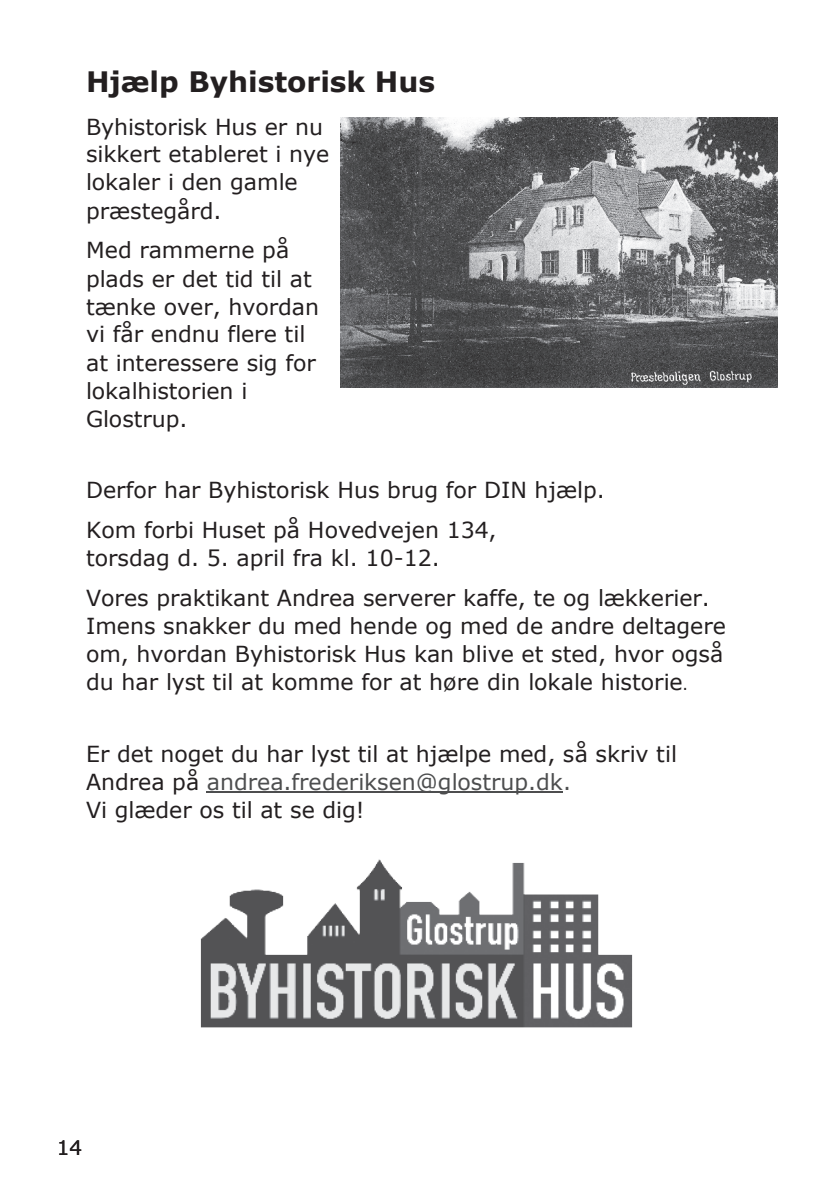
<style>
.page{position:relative;width:840px;height:1191px;background:#fff}
.page>*{position:absolute;margin:0;border:0;box-sizing:border-box;transform-origin:0 0}
.t1{font:700 28.2px "Verdana";color:#231f20}
.t2{font:22.2px "Verdana";color:#231f20}
.t3{font:22px/28px "Verdana";color:#231f20}
.t4{font:20px "Verdana";color:#231f20}
.s1{font-size:15.2px}
.s2{color:#4d4e4f}
</style>
<div class="page">
<hr style="left:207px;top:791px;width:355px;height:1px;background:#4d4e4f">
<img style="left:340px;top:118px;width:437px;height:270px">
<img style="left:200px;top:859px;width:433px;height:169px">
<p class="t1" style="left:86px;top:62px;width:350px">Hjælp Byhistorisk Hus</p>
<p class="t3" style="left:86px;top:112px;width:244px">Byhistorisk Hus er nu sikkert etableret i nye lokaler i den gamle præstegård.</p>
<p class="t3" style="left:86px;top:236px;width:234px">Med rammerne på plads er det tid til at tænke over, hvordan</p>
<p class="t2" style="left:86px;top:319px;width:221px">vi får endnu flere til</p>
<p class="t3" style="left:86px;top:348px;width:231px">at interessere sig for lokalhistorien i<br>Glostrup.</p>
<p class="t3" style="left:86px;top:470px;width:520px;line-height:40px">Derfor har Byhistorisk Hus brug for DIN hjælp.<br>Kom forbi Huset på Hovedvejen 134,</p>
<p class="t3" style="left:86px;top:544px;width:355px">torsdag d. 5. april fra kl. 10-12.</p>
<p class="t2" style="left:86px;top:583px;width:625px">Vores praktikant Andrea serverer kaffe, te og lækkerier.</p>
<p class="t3" style="left:86px;top:612px;width:641px">Imens snakker du med hende og med de andre deltagere om, hvordan Byhistorisk Hus kan blive et sted, hvor også du har lyst til at komme for at høre din lokale historie<span class="s1">.</span></p>
<p class="t3" style="left:86px;top:739px;width:592px">Er det noget du har lyst til at hjælpe med, så skriv til<br>Andrea på <span class="s2">andrea.frederiksen@glostrup.dk.<br></span>Vi glæder os til at se dig!</p>
<p class="t4" style="left:57px;top:1134px;width:27px">14</p>
</div>
